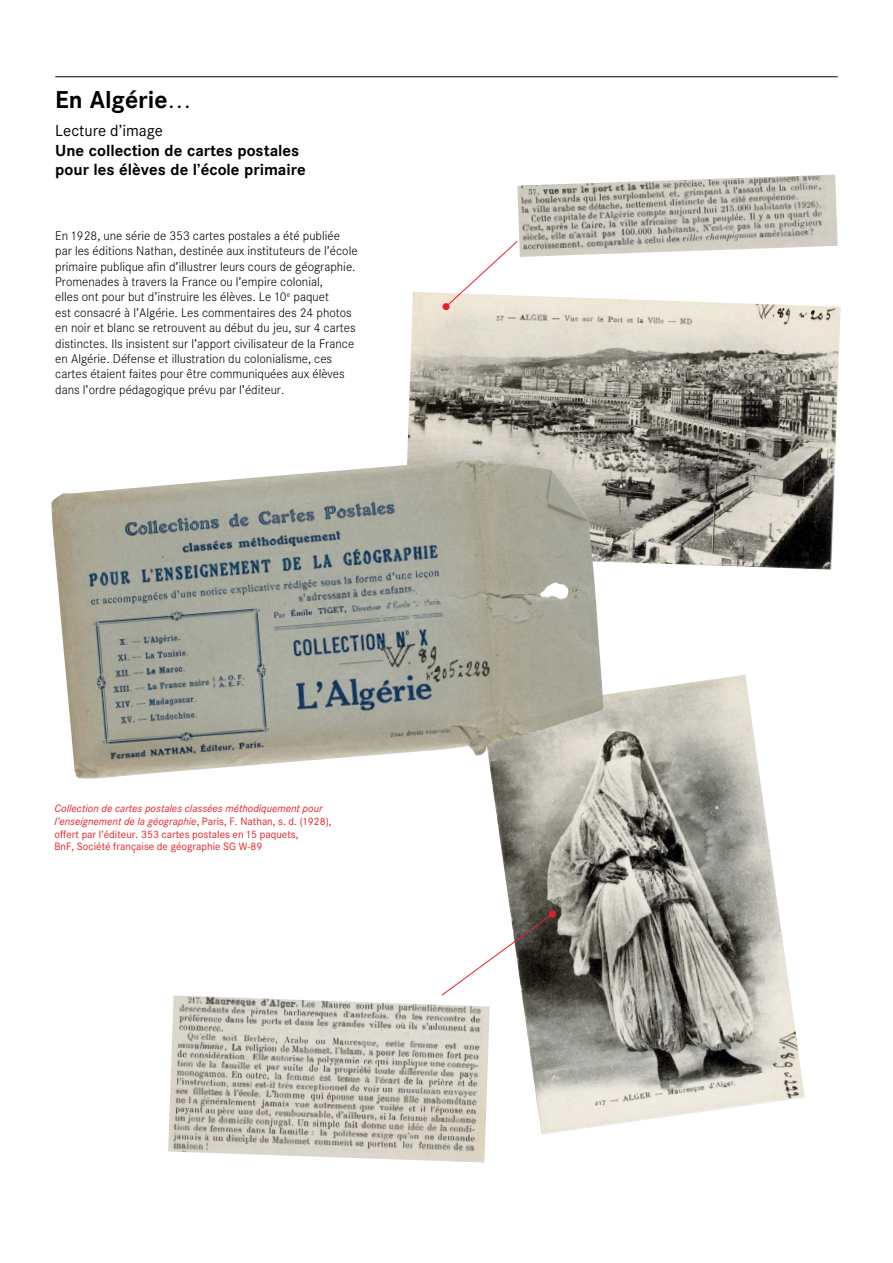
<style>
.page{position:relative;width:893px;height:1263px;background:#fff}
.page>*{position:absolute;margin:0;border:0;box-sizing:border-box;transform-origin:0 0}
.t1{font:700 24px "Corporate SBQ3";color:#000}
.t2{font:700 15.75px/19.5px "Corporate SBQ3";color:#000}
.t3{font:15.75px "Corporate SBQ3";color:#000}
.t4{font:300 12.3px/15.3px "Corporate SBQ3";color:#000}
.t5{font:10.5px/12.8px "Corporate SBQ3";color:#e31f27}
.s1{font-style:italic}
</style>
<div class="page">
<hr style="left:55px;top:77px;width:783px;height:1px;background:#000">
<img style="left:491px;top:675px;width:314px;height:459px">
<img style="left:407px;top:292px;width:434px;height:278px">
<img style="left:517px;top:175px;width:321px;height:82px">
<img style="left:51px;top:460px;width:553px;height:319px">
<img style="left:168px;top:995px;width:322px;height:167px">
<div style="left:443px;top:303px;width:7px;height:7px;background:#e31f27;border-radius:50%"></div>
<svg style="left:445px;top:241px;width:73px;height:66px"></svg>
<div style="left:549px;top:910px;width:7px;height:7px;background:#e31f27;border-radius:50%"></div>
<svg style="left:441px;top:913px;width:112px;height:83px"></svg>
<h1 class="t1" style="left:55px;top:85px;width:138px">En Algérie…</h1>
<p class="t3" style="left:55px;top:121px;width:109px">Lecture d’image</p>
<p class="t2" style="left:55px;top:141px;width:252px">Une collection de cartes postales pour les élèves de l’école primaire</p>
<p class="t4" style="left:55px;top:228px;width:304px">En 1928, une série de 353 cartes postales a été publiée par les éditions Nathan, destinée aux instituteurs de l’école primaire publique afin d’illustrer leurs cours de géographie.<br>Promenades à travers la France ou l’empire colonial,<br>elles ont pour but d’instruire les élèves. Le 10<sup>e</sup> paquet<br>est consacré à l’Algérie. Les commentaires des 24 photos en noir et blanc se retrouvent au début du jeu, sur 4 cartes distinctes. Ils insistent sur l’apport civilisateur de la France en Algérie. Défense et illustration du colonialisme, ces cartes étaient faites pour être communiquées aux élèves dans l’ordre pédagogique prévu par l’éditeur.</p>
<p class="t5" style="left:54px;top:802px;width:279px"><span class="s1">Collection de cartes postales classées méthodiquement pour l’enseignement de la géographie</span>, Paris, F. Nathan, s. d. (1928), offert par l’éditeur. 353 cartes postales en 15 paquets,<br>BnF, Société française de géographie SG W-89</p>
</div>
